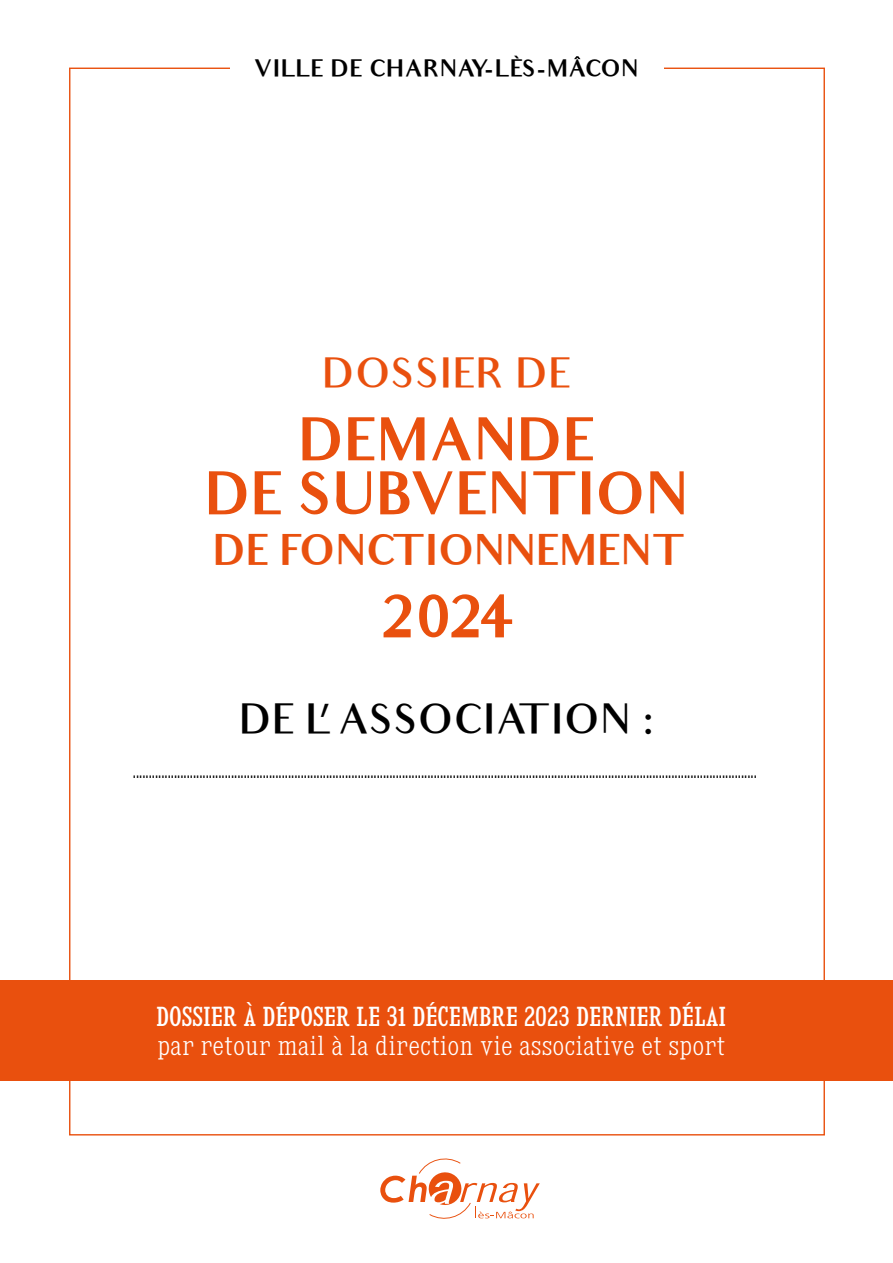
<style>
.page{position:relative;width:893px;height:1263px;background:#fff}
.page>*{position:absolute;margin:0;border:0;box-sizing:border-box;transform-origin:0 0}
.t1{font:700 56.25px/54px "Audrey";color:#e9500e;text-align:center}
.t2{font:700 40.5px "Audrey";color:#e9500e}
.t3{font:500 40.5px "Audrey";color:#000}
.t4{font:500 40.5px "Audrey";color:#e9500e}
.t5{font:24px "Kingsbridge Cd Lt";color:#fff}
.t6{font:24px "Kingsbridge Cd Rg";color:#fff}
.t7{font:700 22.5px "Audrey";letter-spacing:.025em;color:#000}
.t8{font:18px "Kingsbridge Cd Lt";color:#000}
</style>
<div class="page">
<svg style="left:380px;top:1158px;width:160px;height:61px"></svg>
<svg style="left:574px;top:56px;width:6px;height:3px"></svg>
<div style="left:0;top:980px;width:893px;height:101px;background:#e9500e"></div>
<p class="t7" style="left:254px;top:56px;width:386px">VILLE DE CHARNAY-LÈS-MACON</p>
<h2 class="t4" style="left:322px;top:351px;width:251px">DOSSIER DE</h2>
<h1 class="t1" style="left:205px;top:415px;width:485px">DEMANDE<br>DE SUBVENTION</h1>
<h2 class="t2" style="left:213px;top:527px;width:469px">DE FONCTIONNEMENT</h2>
<h1 class="t1" style="left:378px;top:592px;width:139px">2024</h1>
<h2 class="t3" style="left:239px;top:697px;width:417px">DE L’ ASSOCIATION :</h2>
<p class="t8" style="left:133px;top:760px;width:626px">.....................................................................................................................................................................................................</p>
<h3 class="t6" style="left:156px;top:1002px;width:572px">DOSSIER À DÉPOSER LE 31 DÉCEMBRE 2023 DERNIER DÉLAI</h3>
<h3 class="t5" style="left:157px;top:1030px;width:570px">par retour mail à la direction vie associative et sport</h3>
</div>
